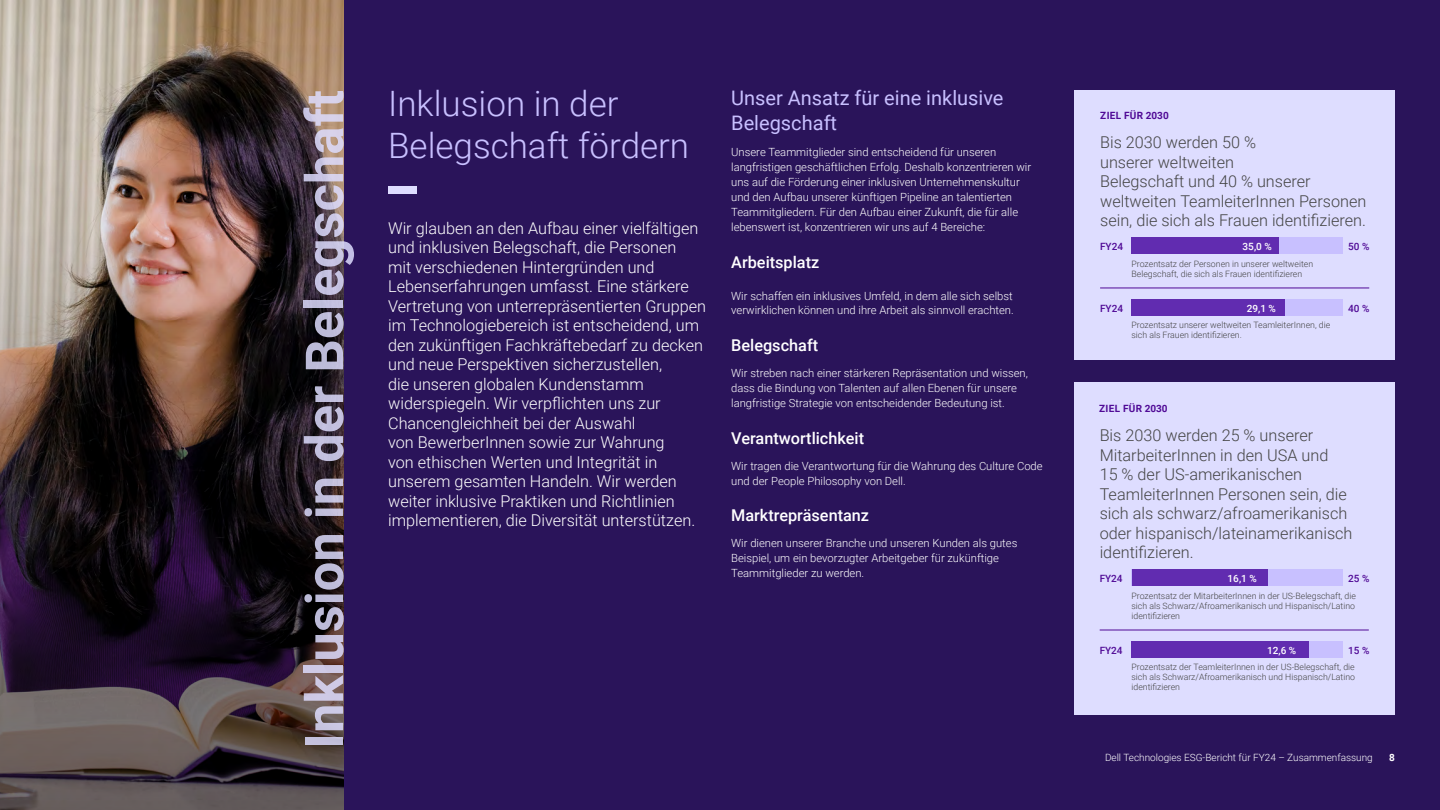
<style>
.page{position:relative;width:1440px;height:810px;background:#2a145a}
.page>*{position:absolute;margin:0;border:0;box-sizing:border-box;transform-origin:0 0}
.t1{font:700 52.5px "Roboto";color:#deddff}
.t2{font:300 35px/42px "Roboto";color:#c8c0ff}
.t3{font:20px/25px "Roboto";color:#c8c0ff}
.t4{font:300 16.25px/19.5px "Roboto";color:#fff}
.t5{font:300 16.25px/19.5px "Roboto";color:#444}
.t6{font:500 16.25px "Roboto";color:#fff}
.t7{font:300 11.25px/15px "Roboto";color:#fff}
.t8{font:300 10px "Roboto";color:#fff}
.t9{font:500 10px "Roboto";color:#500a96}
.t10{font:700 10px "Roboto";letter-spacing:.035em;color:#500a96}
.t11{font:500 10px "Roboto";color:#fff}
.t12{font:700 10px "Roboto";color:#fff}
.t13{font:300 8.75px/10px "Roboto";color:#444}
</style>
<div class="page">
<img style="left:0;top:0;width:343px;height:810px">
<div style="left:1074px;top:90px;width:321px;height:270px;background:#deddff"></div>
<hr style="left:1100px;top:288px;width:269px;height:1px;background:#500a96">
<div style="left:1132px;top:237px;width:211px;height:17px;background:#c8c0ff"></div>
<div style="left:1132px;top:237px;width:147px;height:17px;background:#612cb0"></div>
<div style="left:1132px;top:299px;width:211px;height:17px;background:#c8c0ff"></div>
<div style="left:1132px;top:299px;width:153px;height:17px;background:#612cb0"></div>
<div style="left:1074px;top:383px;width:321px;height:332px;background:#deddff"></div>
<hr style="left:1100px;top:630px;width:269px;height:1px;background:#500a96">
<div style="left:1132px;top:570px;width:211px;height:16px;background:#c8c0ff"></div>
<div style="left:1132px;top:570px;width:135px;height:16px;background:#612cb0"></div>
<div style="left:1132px;top:641px;width:211px;height:17px;background:#c8c0ff"></div>
<div style="left:1132px;top:641px;width:177px;height:17px;background:#612cb0"></div>
<div style="left:388px;top:186px;width:28px;height:7px;background:#deddff"></div>
<h1 class="t1" style="left:288px;top:748px;width:660px;rotate:-90deg">Inklusion in der Belegschaft</h1>
<h2 class="t2" style="left:388px;top:82px;width:303px">Inklusion in der<br>Belegschaft fördern</h2>
<h3 class="t3" style="left:731px;top:85px;width:274px">Unser Ansatz für eine inklusive<br>Belegschaft</h3>
<p class="t7" style="left:731px;top:144px;width:301px">Unsere Teammitglieder sind entscheidend für unseren langfristigen geschäftlichen Erfolg. Deshalb konzentrieren wir uns auf die Förderung einer inklusiven Unternehmenskultur und den Aufbau unserer künftigen Pipeline an talentierten Teammitgliedern. Für den Aufbau einer Zukunft, die für alle lebenswert ist, konzentrieren wir uns auf 4 Bereiche:</p>
<h3 class="t6" style="left:731px;top:250px;width:90px">Arbeitsplatz</h3>
<p class="t7" style="left:731px;top:288px;width:284px">Wir schaffen ein inklusives Umfeld, in dem alle sich selbst verwirklichen können und ihre Arbeit als sinnvoll erachten.</p>
<h3 class="t6" style="left:731px;top:334px;width:88px">Belegschaft</h3>
<p class="t7" style="left:731px;top:365px;width:298px">Wir streben nach einer stärkeren Repräsentation und wissen, dass die Bindung von Talenten auf allen Ebenen für unsere langfristige Strategie von entscheidender Bedeutung ist.</p>
<h3 class="t6" style="left:731px;top:426px;width:134px">Verantwortlichkeit</h3>
<p class="t7" style="left:731px;top:458px;width:313px">Wir tragen die Verantwortung für die Wahrung des Culture Code und der People Philosophy von Dell.</p>
<h3 class="t6" style="left:731px;top:504px;width:139px">Marktrepräsentanz</h3>
<p class="t7" style="left:731px;top:535px;width:288px">Wir dienen unserer Branche und unseren Kunden als gutes<br>Beispiel, um ein bevorzugter Arbeitgeber für zukünftige<br>Teammitglieder zu werden.</p>
<p class="t4" style="left:388px;top:218px;width:320px">Wir glauben an den Aufbau einer vielfältigen und inklusiven Belegschaft, die Personen<br>mit verschiedenen Hintergründen und Lebenserfahrungen umfasst. Eine stärkere Vertretung von unterrepräsentierten Gruppen im Technologiebereich ist entscheidend, um den zukünftigen Fachkräftebedarf zu decken und neue Perspektiven sicherzustellen,<br>die unseren globalen Kundenstamm widerspiegeln. Wir verpflichten uns zur Chancengleichheit bei der Auswahl<br>von BewerberInnen sowie zur Wahrung<br>von ethischen Werten und Integrität in unserem gesamten Handeln. Wir werden weiter inklusive Praktiken und Richtlinien implementieren, die Diversität unterstützen.</p>
<p class="t10" style="left:1100px;top:109px;width:70px">ZIEL FÜR 2030</p>
<h3 class="t5" style="left:1100px;top:132px;width:268px">Bis 2030 werden 50 %<br>unserer weltweiten<br>Belegschaft und 40 % unserer weltweiten TeamleiterInnen Personen sein, die sich als Frauen identifizieren.</h3>
<p class="t13" style="left:1132px;top:258px;width:183px">Prozentsatz der Personen in unserer weltweiten<br>Belegschaft, die sich als Frauen identifizieren</p>
<p class="t9" style="left:1100px;top:239px;width:24px">FY24</p>
<p class="t11" style="left:1243px;top:239px;width:31px">35,0 %</p>
<p class="t9" style="left:1348px;top:239px;width:23px">50 %</p>
<p class="t9" style="left:1100px;top:301px;width:24px">FY24</p>
<p class="t11" style="left:1247px;top:301px;width:31px">29,1 %</p>
<p class="t9" style="left:1348px;top:301px;width:23px">40 %</p>
<p class="t13" style="left:1132px;top:320px;width:200px">Prozentsatz unserer weltweiten TeamleiterInnen, die sich als Frauen identifizieren.</p>
<p class="t10" style="left:1099px;top:402px;width:70px">ZIEL FÜR 2030</p>
<h3 class="t5" style="left:1100px;top:425px;width:254px">Bis 2030 werden 25 % unserer<br>MitarbeiterInnen in den USA und<br>15 % der US-amerikanischen<br>TeamleiterInnen Personen sein, die sich als schwarz/afroamerikanisch oder hispanisch/lateinamerikanisch identifizieren.</h3>
<p class="t13" style="left:1132px;top:590px;width:226px;text-align:justify">Prozentsatz der MitarbeiterInnen in der US-Belegschaft, die sich als Schwarz/Afroamerikanisch und Hispanisch/Latino identifizieren</p>
<p class="t9" style="left:1100px;top:571px;width:24px">FY24</p>
<p class="t11" style="left:1228px;top:571px;width:31px">16,1 %</p>
<p class="t9" style="left:1348px;top:571px;width:23px">25 %</p>
<p class="t9" style="left:1100px;top:643px;width:24px">FY24</p>
<p class="t11" style="left:1267px;top:643px;width:31px">12,6 %</p>
<p class="t9" style="left:1348px;top:643px;width:23px">15 %</p>
<p class="t13" style="left:1132px;top:662px;width:225px;text-align:justify">Prozentsatz der TeamleiterInnen in der US-Belegschaft, die sich als Schwarz/Afroamerikanisch und Hispanisch/Latino identifizieren</p>
<p class="t8" style="left:1105px;top:751px;width:269px">Dell Technologies ESG-Bericht für FY24 – Zusammenfassung</p>
<p class="t12" style="left:1389px;top:751px;width:7px">8</p>
</div>
